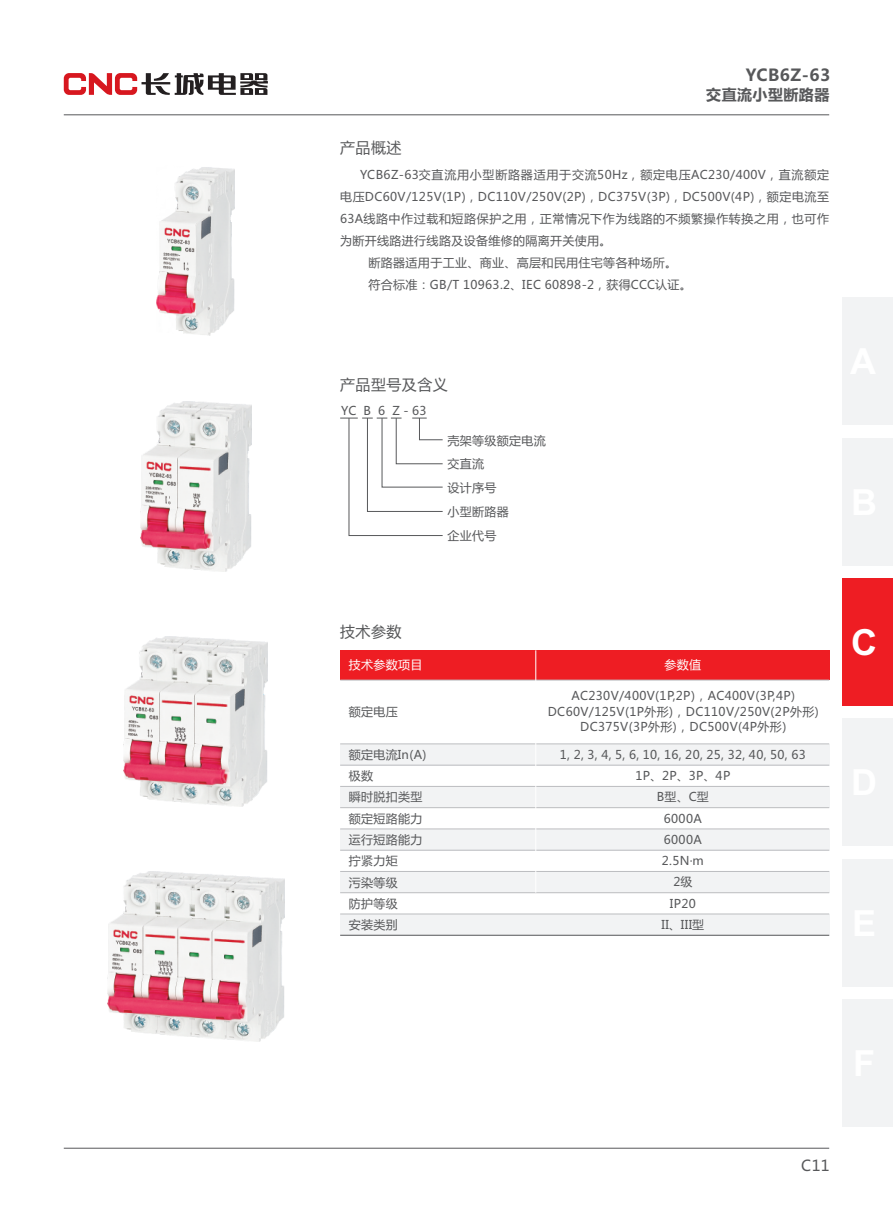
<style>
.page{position:relative;width:893px;height:1212px;background:#fff}
.page>*{position:absolute;margin:0;border:0;box-sizing:border-box;transform-origin:0 0}
.t1{font:700 36px "Arial";color:#fff}
.t2{font:700 16.5px "Microsoft Ya Hei";letter-spacing:.03em;color:#57585a}
.t3{font:15px "Microsoft Ya Hei";letter-spacing:.03em;color:#57585a}
.t4{font:700 15px "Microsoft Ya Hei";letter-spacing:.03em;color:#57585a}
.t5{font:12px/21.3px "Microsoft Ya Hei";letter-spacing:.03em;color:#57585a}
.t6{font:12px "Microsoft Ya Hei";letter-spacing:.065em;color:#57585a}
.t7{font:12px "Microsoft Ya Hei";letter-spacing:.05em;color:#57585a}
.t8{font:12px "Microsoft Ya Hei";letter-spacing:.03em;color:#fff}
</style>
<div class="page">
<hr style="left:64px;top:114px;width:765px;height:1px;background:#57585a">
<svg style="left:64px;top:73px;width:204px;height:22px"></svg>
<svg style="left:340px;top:417px;width:103px;height:119px"></svg>
<div style="left:340px;top:650px;width:489px;height:30px;background:#ee1d23"></div>
<hr style="left:340px;top:680px;width:489px;height:1px;background:#bcbdc0">
<div style="left:340px;top:744px;width:489px;height:21px;background:#f2f3f4"></div>
<hr style="left:340px;top:743px;width:489px;height:1px;background:#bcbdc0">
<hr style="left:340px;top:765px;width:489px;height:1px;background:#bcbdc0">
<div style="left:340px;top:786px;width:489px;height:22px;background:#f2f3f4"></div>
<div style="left:340px;top:829px;width:489px;height:21px;background:#f2f3f4"></div>
<hr style="left:340px;top:786px;width:489px;height:1px;background:#bcbdc0">
<hr style="left:340px;top:828px;width:489px;height:1px;background:#bcbdc0">
<hr style="left:340px;top:807px;width:489px;height:1px;background:#bcbdc0">
<hr style="left:340px;top:850px;width:489px;height:1px;background:#bcbdc0">
<div style="left:340px;top:871px;width:489px;height:22px;background:#f2f3f4"></div>
<hr style="left:340px;top:871px;width:489px;height:1px;background:#bcbdc0">
<hr style="left:340px;top:892px;width:489px;height:1px;background:#bcbdc0">
<div style="left:340px;top:914px;width:489px;height:21px;background:#f2f3f4"></div>
<hr style="left:340px;top:914px;width:489px;height:1px;background:#bcbdc0">
<hr style="left:340px;top:935px;width:489px;height:1px;background:#57585a">
<img style="left:157px;top:167px;width:77px;height:169px">
<img style="left:140px;top:401px;width:111px;height:170px">
<img style="left:107px;top:871px;width:177px;height:170px">
<img style="left:123px;top:636px;width:145px;height:170px">
<hr style="left:64px;top:1148px;width:765px;height:1px;background:#57585a">
<hr style="left:535px;top:650px;width:1px;height:243px;background:#fff">
<div style="left:842px;top:298px;width:51px;height:127px;background:#f2f3f4"></div>
<div style="left:842px;top:438px;width:51px;height:128px;background:#f2f3f4"></div>
<div style="left:842px;top:578px;width:51px;height:128px;background:#ee1d23"></div>
<div style="left:842px;top:719px;width:51px;height:127px;background:#f2f3f4"></div>
<div style="left:842px;top:859px;width:51px;height:127px;background:#f2f3f4"></div>
<div style="left:842px;top:999px;width:51px;height:128px;background:#f2f3f4"></div>
<h2 class="t2" style="left:746px;top:67px;width:86px">YCB6Z-63</h2>
<p class="t4" style="left:706px;top:88px;width:125px">交直流小型断路器</p>
<p class="t3" style="left:340px;top:141px;width:63px">产品概述</p>
<p class="t6" style="left:360px;top:169px;width:471px">YCB6Z-63交直流用小型断路器适用于交流50Hz，额定电压AC230/400V，直流额定</p>
<p class="t5" style="left:340px;top:187px;width:490px">电压DC60V/125V(1P)，DC110V/250V(2P)，DC375V(3P)，DC500V(4P)，额定电流至</p>
<p class="t7" style="left:340px;top:213px;width:490px">63A线路中作过载和短路保护之用，正常情况下作为线路的不频繁操作转换之用，也可作</p>
<p class="t5" style="left:340px;top:231px;width:273px">为断开线路进行线路及设备维修的隔离开关使用。</p>
<p class="t5" style="left:369px;top:253px;width:310px">断路器适用于工业、商业、高层和民用住宅等各种场所。</p>
<p class="t5" style="left:369px;top:275px;width:325px">符合标准：GB/T 10963.2、IEC 60898-2，获得CCC认证。</p>
<p class="t3" style="left:340px;top:377px;width:109px">产品型号及含义</p>
<p class="t5" style="left:341px;top:401px;width:87px">YC B 6 Z - 63</p>
<p class="t5" style="left:447px;top:429px;width:100px;line-height:23.7px">壳架等级额定电流交直流<br>设计序号<br>小型断路器<br>企业代号</p>
<p class="t3" style="left:340px;top:625px;width:63px">技术参数</p>
<p class="t8" style="left:349px;top:660px;width:75px">技术参数项目</p>
<p class="t5" style="left:349px;top:702px;width:51px">额定电压</p>
<p class="t5" style="left:349px;top:745px;width:79px">额定电流In(A)极数<br>瞬时脱扣类型额定短路能力运行短路能力拧紧力矩<br>污染等级<br>防护等级<br>安装类别</p>
<p class="t8" style="left:665px;top:660px;width:38px">参数值</p>
<p class="t5" style="left:548px;top:688px;width:272px;line-height:15.9px;text-align:center">AC230V/400V(1P,2P)，AC400V(3P,4P)<br>DC60V/125V(1P外形)，DC110V/250V(2P外形)<br>DC375V(3P外形)，DC500V(4P外形)</p>
<p class="t5" style="left:560px;top:745px;width:247px;text-align:center">1, 2, 3, 4, 5, 6, 10, 16, 20, 25, 32, 40, 50, 63<br>1P、2P、3P、4P<br>B型、C型<br>6000A<br>6000A<br>2.5N·m<br>2级<br>IP20<br>II、III型</p>
<h1 class="t1" style="left:851px;top:629px;width:27px">C</h1>
<p class="t3" style="left:801px;top:1158px;width:30px">C11</p>
</div>
